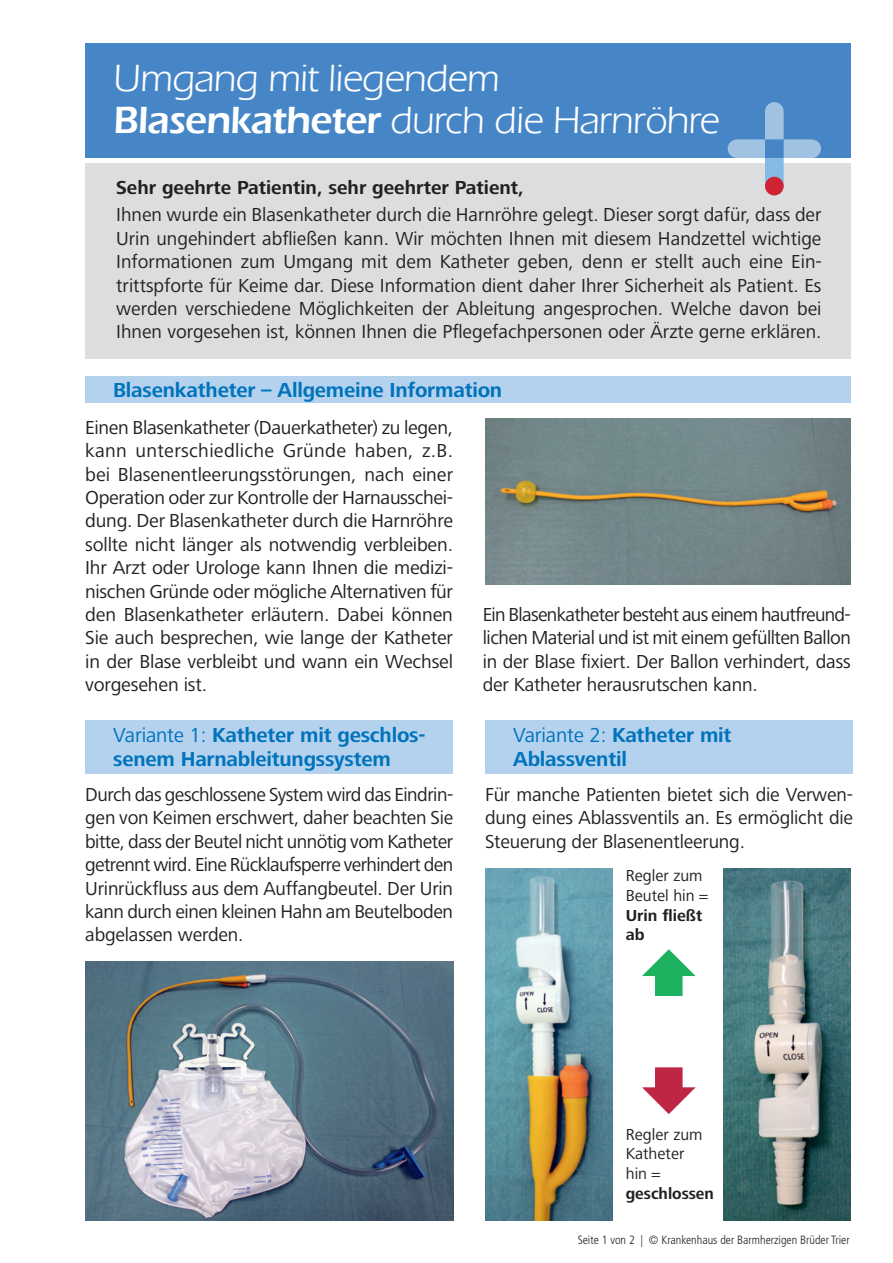
<style>
.page{position:relative;width:893px;height:1263px;background:#fff}
.page>*{position:absolute;margin:0;border:0;box-sizing:border-box;transform-origin:0 0}
.t1{font:39px/42px "ITC Eras LT";letter-spacing:-.02em;color:#fff}
.t2{font:700 21px/24px "Frutiger Next LT";letter-spacing:-.01em;color:#0073bc}
.t3{font:19.5px/23.4px "Frutiger Next LT";letter-spacing:-.01em;color:#231f20;text-align:justify}
.t4{font:700 19.5px "Frutiger Next LT";color:#231f20}
.t5{font:16.5px/19.8px "Frutiger Next LT";color:#231f20}
.t6{font:700 16.5px/19.8px "Frutiger Next LT";color:#231f20}
.t7{font:300 condensed 12px "Frutiger";color:#231f20}
.s1{font-family:"Eras ITC";font-weight:600}
.s2{font-weight:400}
</style>
<div class="page">
<div style="left:85px;top:43px;width:765px;height:115px;background:#4786c6"></div>
<div style="left:85px;top:163px;width:765px;height:196px;background:#dcdddf"></div>
<svg style="left:728px;top:102px;width:93px;height:93px"></svg>
<div style="left:85px;top:720px;width:368px;height:53px;background:#b4d2ed"></div>
<div style="left:485px;top:720px;width:368px;height:53px;background:#b4d2ed"></div>
<div style="left:85px;top:376px;width:765px;height:26px;background:#b4d2ed"></div>
<img style="left:485px;top:418px;width:366px;height:167px">
<img style="left:85px;top:962px;width:368px;height:258px">
<img style="left:485px;top:868px;width:127px;height:352px">
<img style="left:723px;top:868px;width:127px;height:352px">
<svg style="left:642px;top:949px;width:54px;height:47px"></svg>
<svg style="left:642px;top:1067px;width:54px;height:47px"></svg>
<h1 class="t1" style="left:113px;top:58px;width:607px">Umgang mit liegendem<br><span class="s1">Blasenkatheter</span> durch die Harnröhre</h1>
<p class="t4" style="left:116px;top:176px;width:409px">Sehr geehrte Patientin, sehr geehrter Patient,</p>
<p class="t3" style="left:116px;top:203px;width:707px">Ihnen wurde ein Blasenkatheter durch die Harnröhre gelegt. Dieser sorgt dafür, dass der Urin ungehindert abfließen kann. Wir möchten Ihnen mit diesem Handzettel wichtige Informationen zum Umgang mit dem Katheter geben, denn er stellt auch eine Ein&shy;trittspforte für Keime dar. Diese Information dient daher Ihrer Sicherheit als Patient. Es werden verschiedene Möglichkeiten der Ableitung angesprochen. Welche davon bei Ihnen vorgesehen ist, können Ihnen die Pflegefachpersonen oder Ärzte gerne erklären.</p>
<p class="t2" style="left:113px;top:378px;width:391px">Blasenkatheter – Allgemeine Information</p>
<p class="t3" style="left:85px;top:416px;width:369px">Einen Blasenkatheter (Dauerkatheter) zu legen, kann unterschiedliche Gründe haben, z.B. bei Blasenentleerungsstörungen, nach einer Operation oder zur Kontrolle der Harnausschei&shy;dung. Der Blasenkatheter durch die Harnröhre sollte nicht länger als notwendig verbleiben.<br>Ihr Arzt oder Urologe kann Ihnen die medizi&shy;nischen Gründe oder mögliche Alternativen für den Blasenkatheter erläutern. Dabei können Sie auch besprechen, wie lange der Katheter in der Blase verbleibt und wann ein Wechsel vorgesehen ist.</p>
<p class="t3" style="left:483px;top:603px;width:369px">Ein Blasenkatheter besteht aus einem hautfreund&shy;lichen Material und ist mit einem gefüllten Ballon in der Blase fixiert. Der Ballon verhindert, dass der Katheter herausrutschen kann.</p>
<p class="t2" style="left:113px;top:723px;width:314px"><span class="s2">Variante 1:</span> Katheter mit geschlos&shy;senem Harnableitungssystem</p>
<p class="t2" style="left:513px;top:723px;width:220px"><span class="s2">Variante 2:</span> Katheter mit<br>Ablassventil</p>
<p class="t3" style="left:85px;top:783px;width:370px">Durch das geschlossene System wird das Eindrin&shy;gen von Keimen erschwert, daher beachten Sie bitte, dass der Beutel nicht unnötig vom Katheter getrennt wird. Eine Rücklaufsperre verhindert den Urinrückfluss aus dem Auffangbeutel. Der Urin kann durch einen kleinen Hahn am Beutelboden abgelassen werden.</p>
<p class="t3" style="left:485px;top:783px;width:369px">Für manche Patienten bietet sich die Verwen&shy;dung eines Ablassventils an. Es ermöglicht die Steuerung der Blasenentleerung.</p>
<p class="t5" style="left:626px;top:866px;width:84px">Regler zum<br>Beutel hin =</p>
<p class="t6" style="left:626px;top:905px;width:78px">Urin fließt ab</p>
<p class="t5" style="left:626px;top:1124px;width:78px">Regler zum<br>Katheter hin =</p>
<p class="t6" style="left:626px;top:1184px;width:90px">geschlossen</p>
<p class="t7" style="left:578px;top:1233px;width:273px">Seite 1 von 2 | © Krankenhaus der Barmherzigen Brüder Trier</p>
</div>
